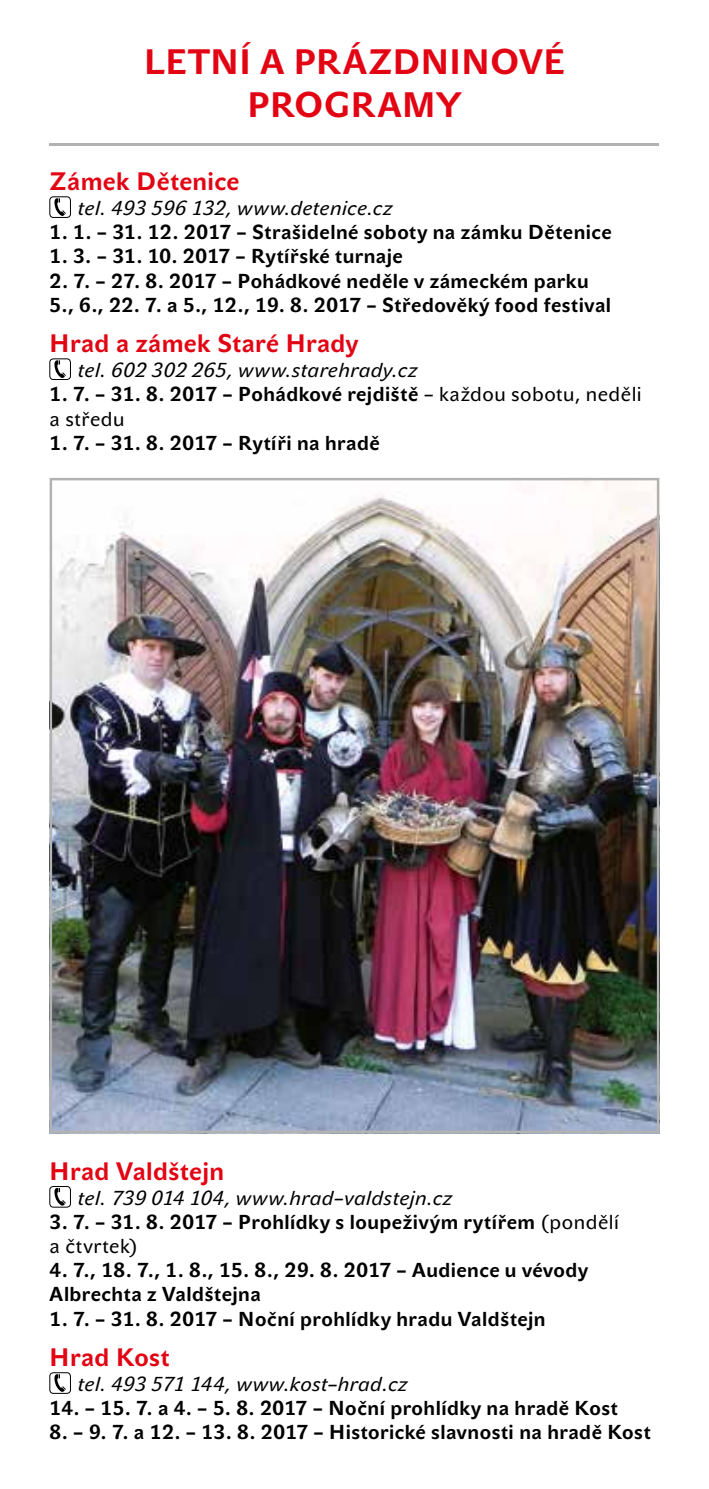
<style>
.page{position:relative;width:709px;height:1489px;background:#fff}
.page>*{position:absolute;margin:0;border:0;box-sizing:border-box;transform-origin:0 0}
.t1{font:700 35px/42.2px "John Sans Text Pro";letter-spacing:.015em;color:#e30413;text-align:center}
.t2{font:700 25px "John Sans Text Pro";letter-spacing:.015em;color:#e30413}
.t3{font:700 20px/24.2px "John Sans Text Pro";letter-spacing:.025em;color:#000}
.t4{font:italic 20px "John Sans Text Pro";letter-spacing:.025em;color:#000}
.s1{font-weight:400}
</style>
<div class="page">
<div style="left:50px;top:197px;width:21px;height:21px;border:1px solid #000;border-radius:4px"></div>
<svg style="left:54px;top:198px;width:12px;height:18px"></svg>
<div style="left:50px;top:358px;width:21px;height:21px;border:1px solid #000;border-radius:4px"></div>
<svg style="left:54px;top:360px;width:12px;height:18px"></svg>
<div style="left:50px;top:1186px;width:21px;height:21px;border:1px solid #000;border-radius:4px"></div>
<svg style="left:54px;top:1187px;width:12px;height:18px"></svg>
<div style="left:50px;top:1372px;width:21px;height:21px;border:1px solid #000;border-radius:4px"></div>
<svg style="left:54px;top:1373px;width:12px;height:18px"></svg>
<img style="left:53px;top:481px;width:603px;height:648px">
<hr style="left:50px;top:143px;width:609px;height:2px;background:#b2b2b2">
<h1 class="t1" style="left:144px;top:41px;width:422px">LETNÍ A PRÁZDNINOVÉ<br>PROGRAMY</h1>
<p class="t2" style="left:50px;top:167px;width:191px">Zámek Dětenice</p>
<p class="t4" style="left:78px;top:197px;width:316px">tel. 493 596 132, www.detenice.cz</p>
<p class="t3" style="left:50px;top:220px;width:563px">1. 1. – 31. 12. 2017 – Strašidelné soboty na zámku Dětenice</p>
<p class="t3" style="left:50px;top:244px;width:354px">1. 3. – 31. 10. 2017 – Rytířské turnaje</p>
<p class="t3" style="left:50px;top:269px;width:563px">2. 7. – 27. 8. 2017 – Pohádkové neděle v zámeckém parku<br>5., 6., 22. 7. a 5., 12., 19. 8. 2017 – Středověký food festival</p>
<p class="t2" style="left:50px;top:329px;width:310px">Hrad a zámek Staré Hrady</p>
<p class="t4" style="left:78px;top:359px;width:341px">tel. 602 302 265, www.starehrady.cz</p>
<p class="t3" style="left:50px;top:382px;width:593px">1. 7. – 31. 8. 2017 – Pohádkové rejdiště <span class="s1">– každou sobotu, neděli a středu</span></p>
<p class="t3" style="left:50px;top:431px;width:331px">1. 7. – 31. 8. 2017 – Rytíři na hradě</p>
<p class="t2" style="left:50px;top:1156px;width:176px">Hrad Valdštejn</p>
<p class="t4" style="left:78px;top:1186px;width:375px">tel. 739 014 104, www.hrad–valdstejn.cz</p>
<p class="t3" style="left:50px;top:1209px;width:571px">3. 7. – 31. 8. 2017 – Prohlídky s loupeživým rytířem <span class="s1">(pondělí a čtvrtek)</span></p>
<p class="t3" style="left:50px;top:1258px;width:540px">4. 7., 18. 7., 1. 8., 15. 8., 29. 8. 2017 – Audience u vévody<br>Albrechta z Valdštejna</p>
<p class="t3" style="left:50px;top:1306px;width:497px">1. 7. – 31. 8. 2017 – Noční prohlídky hradu Valdštejn</p>
<p class="t2" style="left:50px;top:1342px;width:121px">Hrad Kost</p>
<p class="t4" style="left:78px;top:1372px;width:331px">tel. 493 571 144, www.kost–hrad.cz</p>
<p class="t3" style="left:50px;top:1396px;width:570px">14. – 15. 7. a 4. – 5. 8. 2017 – Noční prohlídky na hradě Kost</p>
<p class="t3" style="left:50px;top:1420px;width:602px">8. – 9. 7. a 12. – 13. 8. 2017 – Historické slavnosti na hradě Kost</p>
</div>
